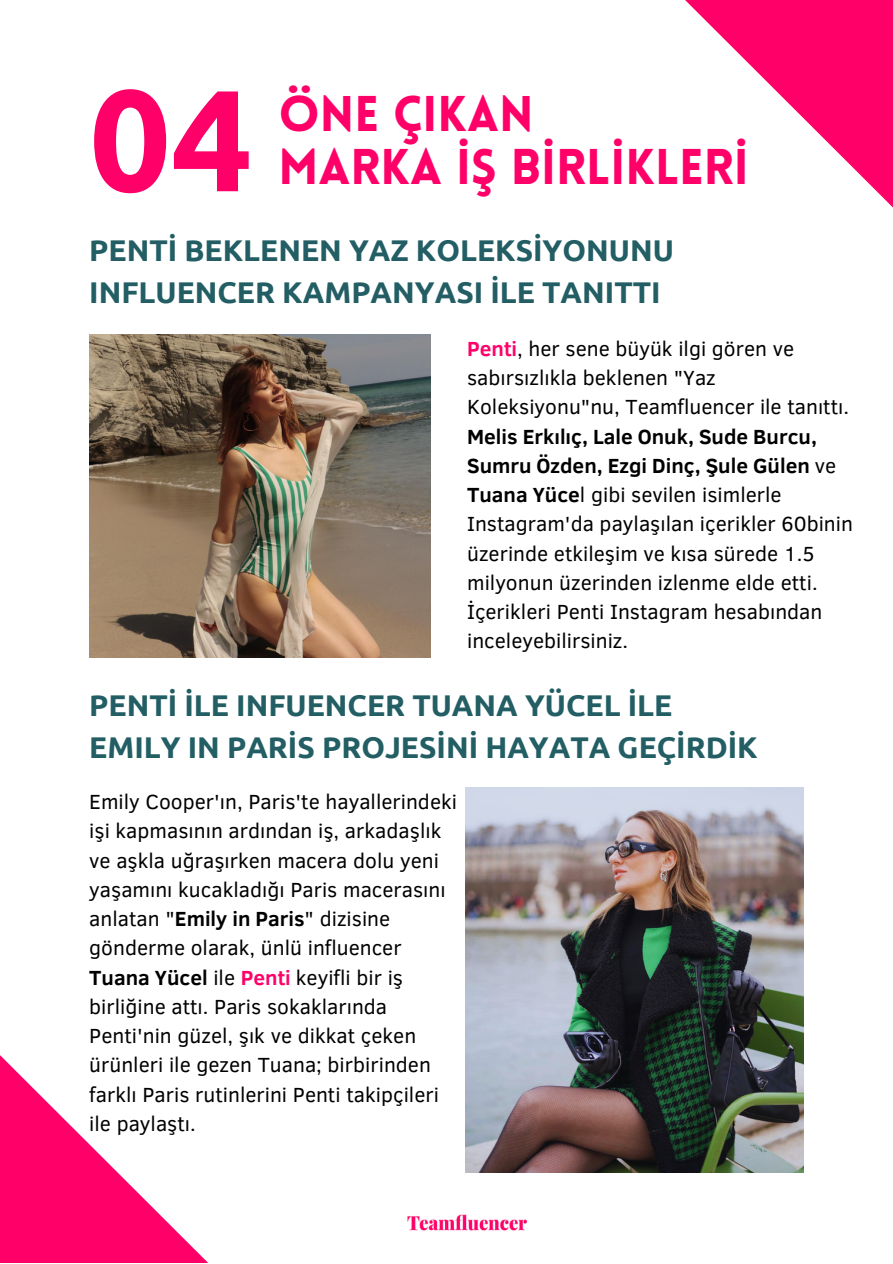
<style>
.page{position:relative;width:893px;height:1264px;background:#fff}
.page>*{position:absolute;margin:0;border:0;box-sizing:border-box;transform-origin:0 0}
.t1{font:700 143.85px "Ubuntu";color:#ff0069}
.t2{font:900 49.05px "Lovelo";color:#ff0069}
.t3{font:700 30px "Ubuntu";color:#225e64}
.t4{font:21px/29.2px "Clear Sans";color:#000001}
.s1{font-weight:700;color:#ff026a}
.s2{font-weight:700}
.s3{font-weight:700;color:#ff0069}
</style>
<div class="page">
<svg style="left:0;top:1055px;width:207px;height:207px"></svg>
<svg style="left:685px;top:0;width:207px;height:207px"></svg>
<img style="left:89px;top:334px;width:341px;height:324px">
<img style="left:465px;top:787px;width:338px;height:385px">
<img style="left:407px;top:1214px;width:119px;height:17px">
<p class="t2" style="left:278px;top:95px;width:257px">ÖNE ÇIKAN</p>
<p class="t1" style="left:89px;top:57px;width:165px">04</p>
<p class="t2" style="left:278px;top:147px;width:472px">MARKA İŞ BİRLİKLERİ</p>
<p class="t3" style="left:89px;top:233px;width:586px">PENTİ BEKLENEN YAZ KOLEKSİYONUNU</p>
<p class="t3" style="left:89px;top:275px;width:573px">INFLUENCER KAMPANYASI İLE TANITTI</p>
<p class="t4" style="left:467px;top:333px;width:387px"><span class="s1">Penti</span>, her sene büyük ilgi gören ve sabırsızlıkla beklenen "Yaz Koleksiyonu"nu, Teamfluencer ile tanıttı.<br><span class="s2">Melis Erkılıç, Lale Onuk, Sude Burcu, Sumru Özden, Ezgi Dinç, Şule Gülen</span> ve <span class="s2">Tuana Yüce</span>l gibi sevilen isimlerle Instagram'da paylaşılan içerikler 60binin üzerinde etkileşim ve kısa sürede 1.5 milyonun üzerinden izlenme elde etti.<br>İçerikleri Penti Instagram hesabından inceleyebilirsiniz.</p>
<p class="t3" style="left:89px;top:688px;width:584px">PENTİ İLE INFUENCER TUANA YÜCEL İLE</p>
<p class="t3" style="left:89px;top:729px;width:670px">EMILY IN PARİS PROJESİNİ HAYATA GEÇİRDİK</p>
<p class="t4" style="left:89px;top:786px;width:369px">Emily Cooper'ın, Paris'te hayallerindeki işi kapmasının ardından iş, arkadaşlık ve aşkla uğraşırken macera dolu yeni yaşamını kucakladığı Paris macerasını anlatan "<span class="s2">Emily in Paris</span>" dizisine gönderme olarak, ünlü influencer <span class="s2">Tuana Yücel</span> ile <span class="s3">Penti</span> keyifli bir iş birliğine attı. Paris sokaklarında Penti'nin güzel, şık ve dikkat çeken ürünleri ile gezen Tuana; birbirinden farklı Paris rutinlerini Penti takipçileri ile paylaştı.</p>
</div>
